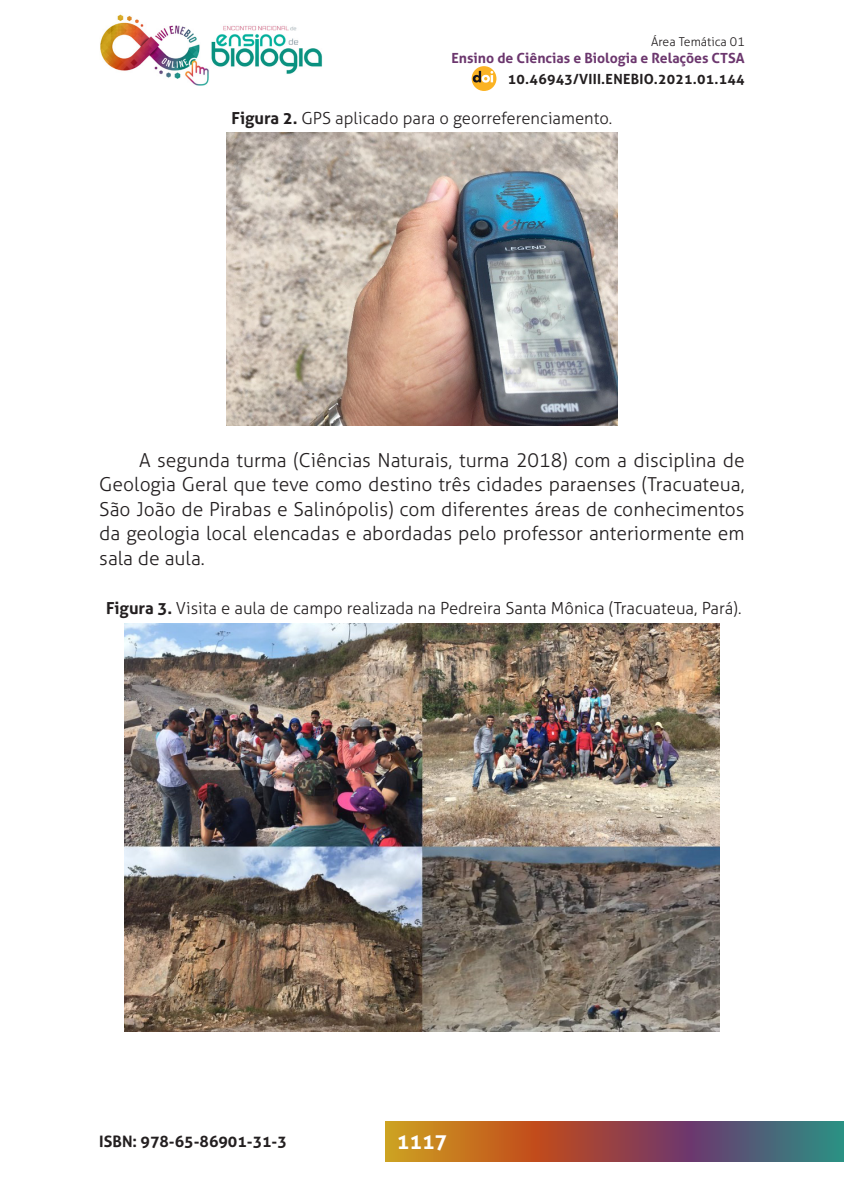
<style>
.page{position:relative;width:844px;height:1191px;background:#fff}
.page>*{position:absolute;margin:0;border:0;box-sizing:border-box;transform-origin:0 0}
.t1{font:700 21px "Aller";color:#fff}
._2_CORPO{font:300 19.25px/24.5px "Aller";color:#231f20;text-align:justify}
._7_LEGENDAS{font:300 16.62px "Aller";color:#231f20}
.t2{font:700 15.75px "Aller";color:#231f20}
.t3{font:700 14px "Aller";color:#6c376e}
.t4{font:700 14px "Aller";letter-spacing:.02em;color:#231f20}
.t5{font:300 12.25px "Aller";color:#231f20}
.s1{font-weight:700}
</style>
<div class="page">
<img style="left:100px;top:14px;width:109px;height:72px">
<img style="left:211px;top:25px;width:111px;height:49px">
<svg style="left:385px;top:1121px;width:458px;height:40px;background:#8d5e49"></svg>
<div style="left:471px;top:66px;width:25px;height:25px;background:#fbb323;border-radius:50%"></div>
<svg style="left:472px;top:71px;width:21px;height:12px"></svg>
<img style="left:227px;top:133px;width:390px;height:293px">
<img style="left:124px;top:623px;width:595px;height:408px">
<p class="t5" style="left:651px;top:34px;width:95px">Área Temática 01</p>
<p class="t3" style="left:451px;top:49px;width:294px">Ensino de Ciências e Biologia e Relações CTSA</p>
<p class="t4" style="left:508px;top:70px;width:238px">10.46943/VIII.ENEBIO.2021.01.144</p>
<p class="_7_LEGENDAS" style="left:231px;top:108px;width:382px"><span class="s1">Figura 2.</span> GPS aplicado para o georreferenciamento.</p>
<p class="_2_CORPO" style="left:99px;top:448px;width:646px;text-indent:40px">A segunda turma (Ciências Naturais, turma 2018) com a disciplina de Geologia Geral que teve como destino três cidades paraenses (Tracuateua, São João de Pirabas e Salinópolis) com diferentes áreas de conhecimentos da geologia local elencadas e abordadas pelo professor anteriormente em sala de aula.</p>
<p class="_7_LEGENDAS" style="left:106px;top:598px;width:636px"><span class="s1">Figura 3.</span> Visita e aula de campo realizada na Pedreira Santa Mônica (Tracuateua, Pará).</p>
<p class="t2" style="left:99px;top:1131px;width:189px">ISBN: 978-65-86901-31-3</p>
<p class="t1" style="left:396px;top:1128px;width:52px">1117</p>
</div>
